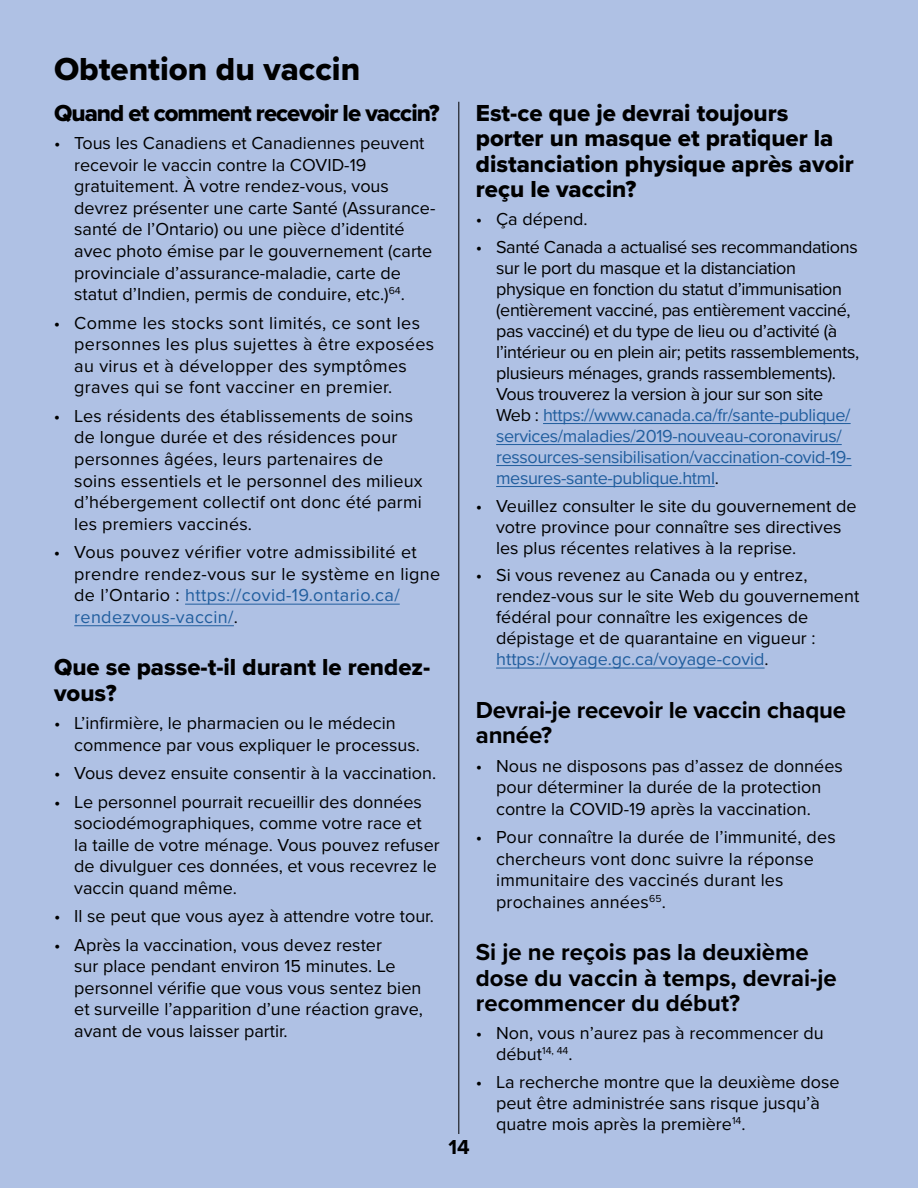
<style>
.page{position:relative;width:918px;height:1188px;background:#afc1e4}
.page>*{position:absolute;margin:0;border:0;box-sizing:border-box;transform-origin:0 0}
.t1{font:33px "Proxima Nova Extrabld";color:#000}
.t2{font:24px/25.5px "Proxima Nova Extrabld";color:#000}
.t3{font:700 24px/25.5px "Proxima Nova";color:#000}
.t4{font:24px "Proxima Nova Extrabld";letter-spacing:-.04em;color:#000}
.t5{font:700 21px "Proxima Nova";color:#000}
.t6{font:18px/21.6px "Proxima Nova";color:#000}
.t7{font:18px/21px "Proxima Nova";letter-spacing:-.02em;color:#000}
.t8{font:18px/21.6px "Proxima Nova";letter-spacing:.02em;color:#000}
.s1{color:#215e9e}
</style>
<div class="page">
<hr style="left:185px;top:604px;width:215px;height:1px;background:#215e9e">
<hr style="left:74px;top:625px;width:160px;height:1px;background:#215e9e">
<hr style="left:543px;top:423px;width:308px;height:1px;background:#215e9e">
<hr style="left:496px;top:444px;width:346px;height:1px;background:#215e9e">
<hr style="left:496px;top:465px;width:356px;height:1px;background:#215e9e">
<hr style="left:496px;top:486px;width:219px;height:1px;background:#215e9e">
<hr style="left:496px;top:668px;width:269px;height:1px;background:#215e9e">
<hr style="left:459px;top:102px;width:1px;height:1032px;background:#000">
<h1 class="t1" style="left:54px;top:44px;width:308px">Obtention du vaccin</h1>
<h2 class="t4" style="left:54px;top:95px;width:387px">Quand et comment recevoir le vaccin?</h2>
<p class="t6" style="left:74px;top:131px;width:363px;text-indent:-20px">• Tous les Canadiens et Canadiennes peuvent recevoir le vaccin contre la COVID-19 gratuitement. À votre rendez-vous, vous devrez présenter une carte Santé (Assurance&shy;santé de l’Ontario) ou une pièce d’identité avec photo émise par le gouvernement (carte provinciale d’assurance-maladie, carte de statut d’Indien, permis de conduire, etc.)<sup>64</sup>.</p>
<p class="t8" style="left:74px;top:311px;width:362px;text-indent:-20px">• Comme les stocks sont limités, ce sont les personnes les plus sujettes à être exposées au virus et à développer des symptômes graves qui se font vacciner en premier.</p>
<p class="t6" style="left:74px;top:404px;width:350px;text-indent:-20px">• Les résidents des établissements de soins de longue durée et des résidences pour personnes âgées, leurs partenaires de soins essentiels et le personnel des milieux d’hébergement collectif ont donc été parmi les premiers vaccinés.</p>
<p class="t8" style="left:74px;top:541px;width:368px;text-indent:-20px">• Vous pouvez vérifier votre admissibilité et prendre rendez-vous sur le système en ligne de l’Ontario : <span class="s1">https://covid-19.ontario.ca/ rendezvous-vaccin/</span>.</p>
<h2 class="t2" style="left:54px;top:654px;width:378px">Que se passe-t-il durant le rendez&shy;vous?</h2>
<p class="t6" style="left:74px;top:712px;width:347px;text-indent:-20px">• L’infirmière, le pharmacien ou le médecin commence par vous expliquer le processus.</p>
<p class="t6" style="left:54px;top:762px;width:384px">• Vous devez ensuite consentir à la vaccination.</p>
<p class="t6" style="left:74px;top:790px;width:367px;text-indent:-20px">• Le personnel pourrait recueillir des données sociodémographiques, comme votre race et la taille de votre ménage. Vous pouvez refuser de divulguer ces données, et vous recevrez le vaccin quand même.</p>
<p class="t6" style="left:54px;top:905px;width:381px">• Il se peut que vous ayez à attendre votre tour.</p>
<p class="t6" style="left:74px;top:933px;width:350px;text-indent:-20px">• Après la vaccination, vous devez rester<br>sur place pendant environ 15 minutes. Le personnel vérifie que vous vous sentez bien et surveille l’apparition d’une réaction grave, avant de vous laisser partir.</p>
<h2 class="t2" style="left:476px;top:100px;width:380px">Est-ce que je devrai toujours porter un masque et pratiquer la distanciation physique après avoir reçu le vaccin?</h2>
<p class="t6" style="left:476px;top:207px;width:113px">• Ça dépend.</p>
<p class="t7" style="left:496px;top:235px;width:365px;text-indent:-20px">• Santé Canada a actualisé ses recommandations sur le port du masque et la distanciation physique en fonction du statut d’immunisation (entièrement vacciné, pas entièrement vacciné, pas vacciné) et du type de lieu ou d’activité (à l’intérieur ou en plein air; petits rassemblements, plusieurs ménages, grands rassemblements).<br>Vous trouverez la version à jour sur son site Web : <span class="s1">https://www.canada.ca/fr/sante-publique/ services/maladies/2019-nouveau-coronavirus/ ressources-sensibilisation/vaccination-covid-19- mesures-sante-publique.html</span>.</p>
<p class="t6" style="left:496px;top:494px;width:362px;line-height:21px;text-indent:-20px">• Veuillez consulter le site du gouvernement de votre province pour connaître ses directives les plus récentes relatives à la reprise.</p>
<p class="t6" style="left:496px;top:564px;width:365px;line-height:21px;text-indent:-20px">• Si vous revenez au Canada ou y entrez, rendez-vous sur le site Web du gouvernement fédéral pour connaître les exigences de dépistage et de quarantaine en vigueur : <span class="s1">https://voyage.gc.ca/voyage-covid</span>.</p>
<h2 class="t3" style="left:476px;top:696px;width:372px">Devrai-je recevoir le vaccin chaque année?</h2>
<p class="t6" style="left:496px;top:754px;width:348px;text-indent:-20px">• Nous ne disposons pas d’assez de données pour déterminer la durée de la protection contre la COVID-19 après la vaccination.</p>
<p class="t6" style="left:496px;top:826px;width:341px;text-indent:-20px">• Pour connaître la durée de l’immunité, des chercheurs vont donc suivre la réponse immunitaire des vaccinés durant les prochaines années<sup>65</sup>.</p>
<h2 class="t3" style="left:476px;top:939px;width:362px">Si je ne reçois pas la deuxième dose du vaccin à temps, devrai-je recommencer du début?</h2>
<p class="t6" style="left:496px;top:1022px;width:329px;line-height:21px;text-indent:-20px">• Non, vous n’aurez pas à recommencer du début<sup>14,</sup> <sup>44</sup>.</p>
<p class="t6" style="left:496px;top:1071px;width:345px;line-height:21px;text-indent:-20px">• La recherche montre que la deuxième dose peut être administrée sans risque jusqu’à quatre mois après la première<sup>14</sup>.</p>
<p class="t5" style="left:448px;top:1132px;width:23px">14</p>
</div>
